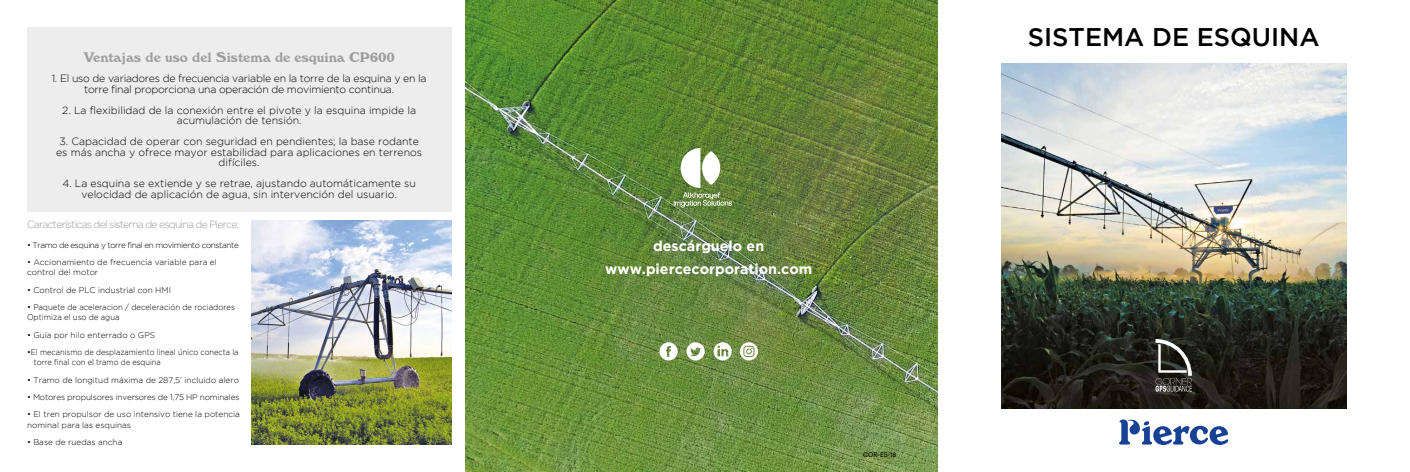
<style>
.page{position:relative;width:1410px;height:472px;background:#fff}
.page>*{position:absolute;margin:0;border:0;box-sizing:border-box;transform-origin:0 0}
.t1{font:500 25.5px "Gotham";color:#000}
.t2{font:700 14.25px/23px "Gotham";color:#fff;text-align:center}
.t3{font:13.5px "Windsor BT";color:#9d9d9c}
.t4{font:300 10.5px/10.5px "Gotham";color:#000;text-align:center}
.t5{font:300 10.5px/10.5px "Gotham";letter-spacing:-.025em;color:#000;text-align:center}
.t6{font:300 10.5px "Gotham";letter-spacing:-.075em;color:#9d9d9c}
.t7{font:300 8.25px/10.5px "Gotham";color:#000}
.t8{font:300 8.25px "Gotham";letter-spacing:-.05em;color:#000}
.t9{font:300 8.25px "Gotham";letter-spacing:-.02em;color:#000}
.t10{font:6.75px "Circular Std";color:#020203}
</style>
<div class="page">
<img style="left:466px;top:0;width:472px;height:472px">
<svg style="left:674px;top:148px;width:58px;height:60px"></svg>
<img style="left:1001px;top:63px;width:345px;height:346px">
<svg style="left:1155px;top:339px;width:37px;height:53px;background:#53534d"></svg>
<svg style="left:659px;top:342px;width:18px;height:18px"></svg>
<svg style="left:713px;top:342px;width:19px;height:18px"></svg>
<svg style="left:686px;top:342px;width:18px;height:18px"></svg>
<svg style="left:740px;top:342px;width:18px;height:18px"></svg>
<svg style="left:1119px;top:419px;width:109px;height:26px"></svg>
<div style="left:27px;top:27px;width:424px;height:185px;background:#ededed"></div>
<img style="left:251px;top:220px;width:200px;height:225px">
<h3 class="t3" style="left:83px;top:50px;width:313px">Ventajas de uso del Sistema de esquina CP600</h3>
<p class="t5" style="left:52px;top:73px;width:376px">1. El uso de variadores de frecuencia variable en la torre de la esquina y en la torre final proporciona una operación de movimiento continua.</p>
<p class="t4" style="left:62px;top:104px;width:355px">2. La flexibilidad de la conexión entre el pivote y la esquina impide la acumulación de tensión.</p>
<p class="t4" style="left:56px;top:136px;width:367px">3. Capacidad de operar con seguridad en pendientes; la base rodante es más ancha y ofrece mayor estabilidad para aplicaciones en terrenos difíciles.</p>
<p class="t4" style="left:62px;top:178px;width:355px">4. La esquina se extiende y se retrae, ajustando automáticamente su velocidad de aplicación de agua, sin intervención del usuario.</p>
<p class="t6" style="left:27px;top:218px;width:214px">Características del sistema de esquina de Pierce:</p>
<p class="t8" style="left:27px;top:240px;width:213px">• Tramo de esquina y torre final en movimiento constante</p>
<p class="t7" style="left:27px;top:257px;width:191px">• Accionamiento de frecuencia variable para el control del motor</p>
<p class="t7" style="left:27px;top:284px;width:145px">• Control de PLC industrial con HMI</p>
<p class="t7" style="left:27px;top:302px;width:209px">• Paquete de aceleracion / deceleración de rociadores<br>Optimiza el uso de agua</p>
<p class="t7" style="left:27px;top:329px;width:130px">• Guía por hilo enterrado o GPS</p>
<p class="t7" style="left:34px;top:347px;width:206px;text-indent:-7px">•El mecanismo de desplazamiento lineal único conecta la torre final con el tramo de esquina</p>
<p class="t7" style="left:27px;top:374px;width:213px">• Tramo de longitud máxima de 287,5’ incluido alero</p>
<p class="t9" style="left:27px;top:392px;width:214px">• Motores propulsores inversores de 1,75 HP nominales</p>
<p class="t7" style="left:27px;top:409px;width:214px">• El tren propulsor de uso intensivo tiene la potencia nominal para las esquinas</p>
<p class="t7" style="left:27px;top:437px;width:97px">• Base de ruedas ancha</p>
<h2 class="t2" style="left:605px;top:234px;width:209px">descárguelo en www.piercecorporation.com</h2>
<p class="t10" style="left:863px;top:450px;width:35px">COR-ES-18</p>
<h1 class="t1" style="left:1027px;top:22px;width:293px">SISTEMA DE ESQUINA</h1>
</div>
